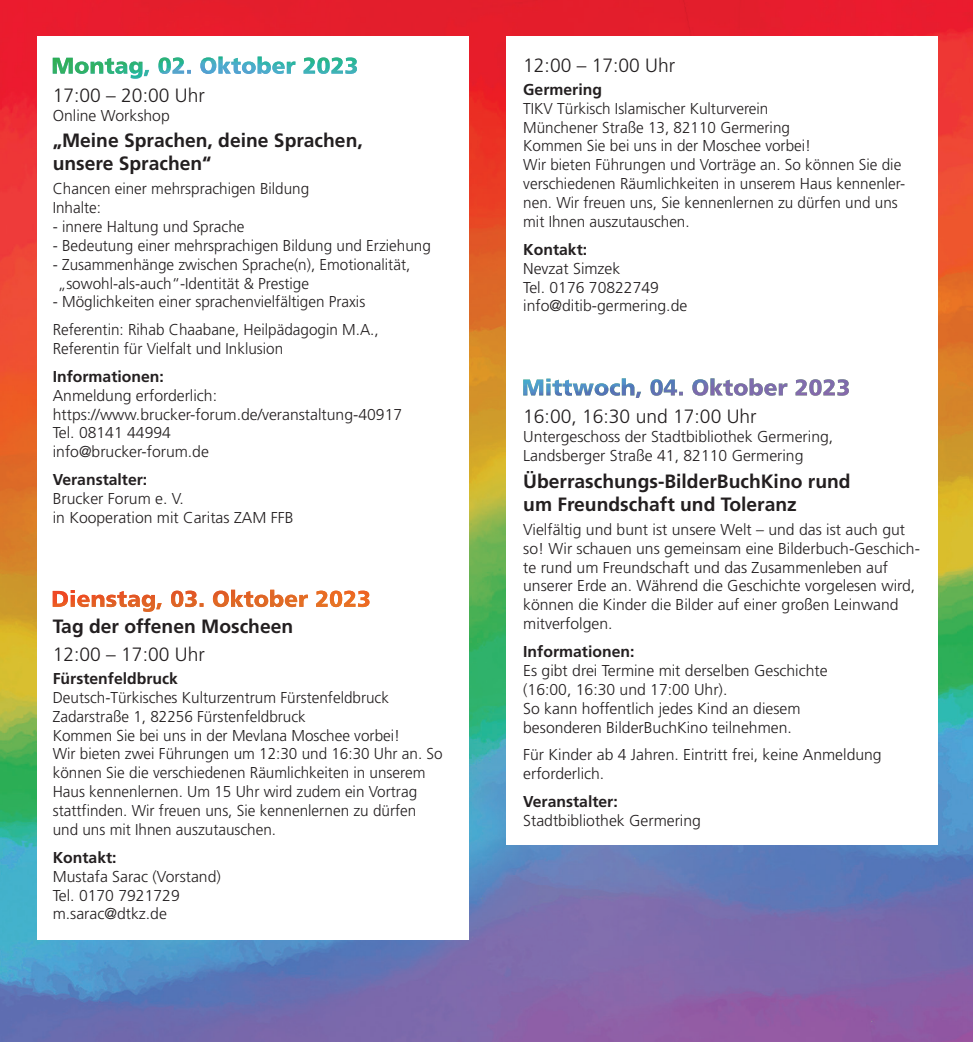
<style>
.page{position:relative;width:973px;height:1042px;background:#fff}
.page>*{position:absolute;margin:0;border:0;box-sizing:border-box;transform-origin:0 0}
.t1{font:700 19.25px/23.1px "Frutiger";color:#231f20}
.t2{font:300 19.25px "Frutiger";color:#231f20}
.t3{font:300 15.75px/18.9px "Frutiger";color:#231f20}
.t4{font:700 15.75px "Frutiger";color:#231f20}
.s1{color:#fff}
</style>
<div class="page">
<img style="left:0;top:0;width:972px;height:1042px">
<div style="left:37px;top:36px;width:432px;height:903px;background:#fff"></div>
<div style="left:506px;top:36px;width:432px;height:809px;background:#fff"></div>
<svg style="left:130px;top:74px;width:18px;height:5px"></svg>
<img style="left:53px;top:57px;width:304px;height:17px">
<svg style="left:83px;top:607px;width:281px;height:5px"></svg>
<img style="left:53px;top:590px;width:316px;height:17px">
<img style="left:523px;top:378px;width:325px;height:18px">
<p class="t2" style="left:53px;top:84px;width:153px">17:00 – 20:00 Uhr</p>
<p class="t3" style="left:53px;top:106px;width:118px">Online Workshop</p>
<p class="t1" style="left:53px;top:129px;width:311px">„Meine Sprachen, deine Sprachen, unsere Sprachen“</p>
<p class="t3" style="left:53px;top:179px;width:258px">Chancen einer mehrsprachigen Bildung<br>Inhalte:</p>
<p class="t3" style="left:53px;top:217px;width:193px">- innere Haltung und Sprache</p>
<p class="t3" style="left:53px;top:236px;width:379px">- Bedeutung einer mehrsprachigen Bildung und Erziehung</p>
<p class="t3" style="left:53px;top:255px;width:359px">- Zusammenhänge zwischen Sprache(n), Emotionalität, <span class="s1">-</span>„sowohl-als-auch“-Identität &amp; Prestige</p>
<p class="t3" style="left:53px;top:288px;width:327px;line-height:27.7px">- Möglichkeiten einer sprachenvielfältigen Praxis<br>Referentin: Rihab Chaabane, Heilpädagogin M.A.,</p>
<p class="t3" style="left:53px;top:339px;width:232px">Referentin für Vielfalt und Inklusion</p>
<p class="t4" style="left:53px;top:367px;width:113px">Informationen:</p>
<p class="t3" style="left:53px;top:386px;width:351px">Anmeldung erforderlich: https://www.brucker-forum.de/veranstaltung-40917<br>Tel. 08141 44994<br>info@brucker-forum.de</p>
<p class="t4" style="left:53px;top:470px;width:96px">Veranstalter:</p>
<p class="t3" style="left:53px;top:489px;width:242px">Brucker Forum e. V.<br>in Kooperation mit Caritas ZAM FFB</p>
<p class="t1" style="left:53px;top:615px;width:242px">Tag der offenen Moscheen</p>
<p class="t2" style="left:53px;top:643px;width:153px">12:00 – 17:00 Uhr</p>
<p class="t4" style="left:53px;top:669px;width:127px">Fürstenfeldbruck</p>
<p class="t3" style="left:53px;top:688px;width:391px">Deutsch-Türkisches Kulturzentrum Fürstenfeldbruck Zadarstraße 1, 82256 Fürstenfeldbruck<br>Kommen Sie bei uns in der Mevlana Moschee vorbei!<br>Wir bieten zwei Führungen um 12:30 und 16:30 Uhr an. So können Sie die verschiedenen Räumlichkeiten in unserem Haus kennenlernen. Um 15 Uhr wird zudem ein Vortrag stattfinden. Wir freuen uns, Sie kennenlernen zu dürfen und uns mit Ihnen auszutauschen.</p>
<p class="t4" style="left:53px;top:848px;width:65px">Kontakt:</p>
<p class="t3" style="left:53px;top:867px;width:170px">Mustafa Sarac (Vorstand)<br>Tel. 0170 7921729 m.sarac@dtkz.de</p>
<p class="t2" style="left:523px;top:54px;width:153px">12:00 – 17:00 Uhr</p>
<p class="t4" style="left:523px;top:80px;width:80px">Germering</p>
<p class="t3" style="left:523px;top:99px;width:383px">TIKV Türkisch Islamischer Kulturverein<br>Münchener Straße 13, 82110 Germering<br>Kommen Sie bei uns in der Moschee vorbei!<br>Wir bieten Führungen und Vorträge an. So können Sie die verschiedenen Räumlichkeiten in unserem Haus kennenler&shy;nen. Wir freuen uns, Sie kennenlernen zu dürfen und uns mit Ihnen auszutauschen.</p>
<p class="t4" style="left:523px;top:240px;width:65px">Kontakt:</p>
<p class="t3" style="left:523px;top:259px;width:165px">Nevzat Simzek<br>Tel. 0176 70822749 info@ditib-germering.de</p>
<p class="t2" style="left:523px;top:406px;width:235px">16:00, 16:30 und 17:00 Uhr</p>
<p class="t3" style="left:523px;top:428px;width:311px">Untergeschoss der Stadtbibliothek Germering,<br>Landsberger Straße 41, 82110 Germering</p>
<p class="t1" style="left:523px;top:469px;width:329px">Überraschungs-BilderBuchKino rund um Freundschaft und Toleranz</p>
<p class="t3" style="left:523px;top:520px;width:398px">Vielfältig und bunt ist unsere Welt – und das ist auch gut so! Wir schauen uns gemeinsam eine Bilderbuch-Geschich&shy;te rund um Freundschaft und das Zusammenleben auf unserer Erde an. Während die Geschichte vorgelesen wird, können die Kinder die Bilder auf einer großen Leinwand mitverfolgen.</p>
<p class="t4" style="left:523px;top:642px;width:113px">Informationen:</p>
<p class="t3" style="left:523px;top:661px;width:306px">Es gibt drei Termine mit derselben Geschichte (16:00, 16:30 und 17:00 Uhr).<br>So kann hoffentlich jedes Kind an diesem besonderen BilderBuchKino teilnehmen.</p>
<p class="t3" style="left:523px;top:745px;width:360px">Für Kinder ab 4 Jahren. Eintritt frei, keine Anmeldung erforderlich.</p>
<p class="t4" style="left:523px;top:792px;width:96px">Veranstalter:</p>
<p class="t3" style="left:523px;top:811px;width:179px">Stadtbibliothek Germering</p>
</div>
